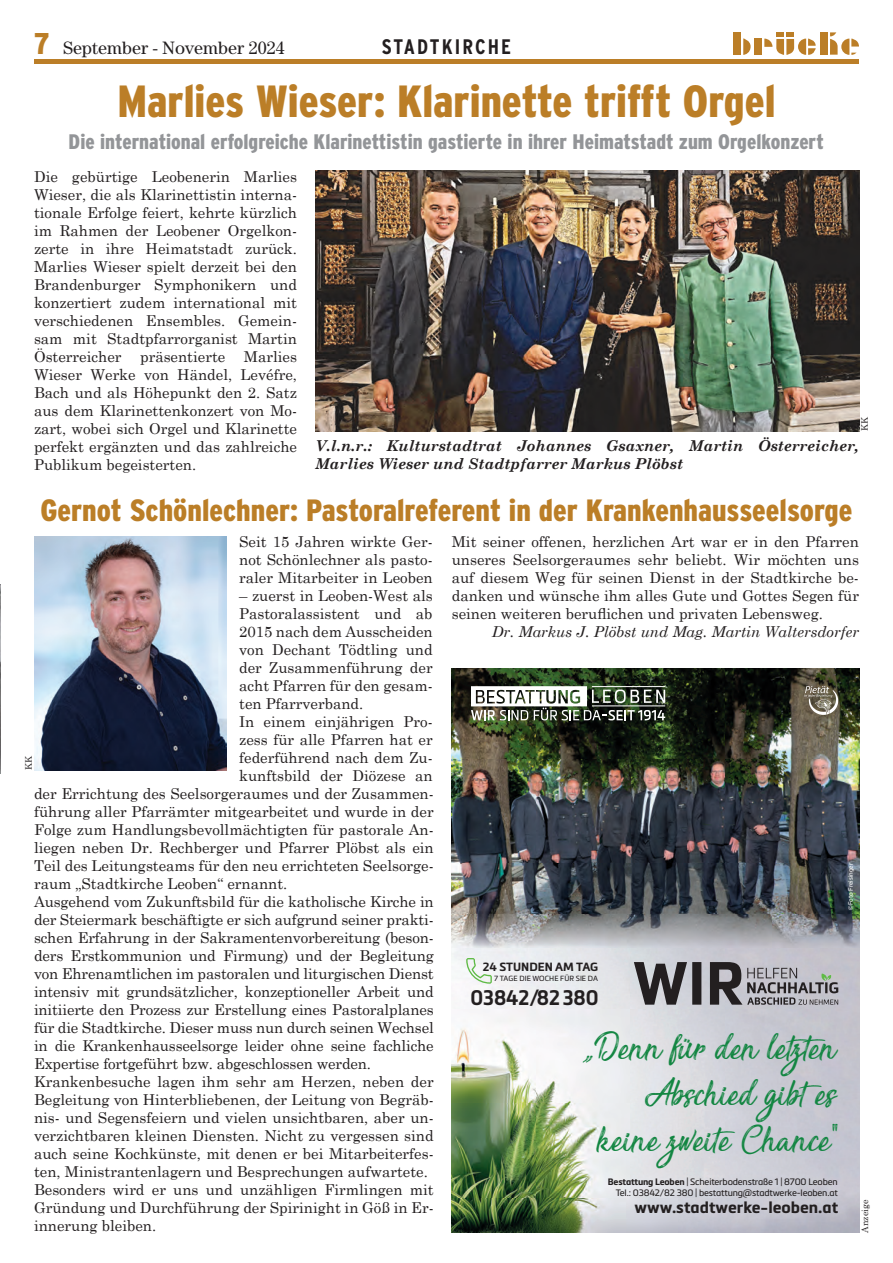
<style>
.page{position:relative;width:893px;height:1263px;background:#fff}
.page>*{position:absolute;margin:0;border:0;box-sizing:border-box;transform-origin:0 0}
.t1{font:48.9px/45.8px "Sensations and Qualities";color:#138642;text-align:right}
.t2{font:900 condensed 45px "Interstate";color:#bb7e27}
.t3{font:900 condensed 30.75px "Interstate";color:#bb7e27}
.t4{font:900 condensed 21px "Interstate";color:#939598}
.t5{font:700 condensed 21px "Interstate";color:#231f20}
.t6{font:700 20.85px "Metronic Pro";color:#231f20;scale:.92 1}
.t7{font:18px "Century LT";color:#231f20}
.t8{font:700 condensed 18px "Interstate";color:#231f20}
.t9{font:700 16.35px "Metronic Pro";color:#231f20}
.t10{font:15px/18px "Century Schoolbook";color:#231f20;text-align:justify}
.t11{font:italic 700 15px/18px "Century Schoolbook";color:#231f20}
.t12{font:italic 15px "Century Schoolbook";color:#231f20}
.t13{font:700 11.7px "Metronic Pro";color:#231f20}
.t14{font:9.15px/10.9px "Metronic Pro";letter-spacing:-.02em;color:#231f20;text-align:right}
.t15{font:9px "Century Schoolbook";color:#231f20}
.t16{font:7.35px "Metronic Pro";color:#231f20}
.t17{font:6.3px "Metronic Pro";color:#fff}
.s1{font-family:"Interstate";font-weight:900;font-stretch:condensed;font-size:30px;color:#bb7e27}
.s2{font-weight:700}
</style>
<div class="page">
<div style="left:34px;top:59px;width:825px;height:5px;background:#bb7e27"></div>
<img style="left:0;top:585px;width:1px;height:188px">
<svg style="left:733px;top:32px;width:126px;height:23px"></svg>
<img style="left:452px;top:669px;width:407px;height:563px">
<svg style="left:804px;top:686px;width:34px;height:29px"></svg>
<img style="left:471px;top:686px;width:194px;height:34px">
<svg style="left:466px;top:958px;width:26px;height:26px"></svg>
<svg style="left:634px;top:962px;width:204px;height:43px;background:#868589"></svg>
<img style="left:34px;top:536px;width:192px;height:234px">
<img style="left:315px;top:171px;width:544px;height:261px">
<p class="t7" style="left:34px;top:38px;width:252px"><span class="s1">7</span> September - November 2024</p>
<h3 class="t5" style="left:382px;top:35px;width:131px">STADTKIRCHE</h3>
<p class="t8" style="left:431px;top:38px;width:33px">XXX</p>
<h2 class="t2" style="left:117px;top:76px;width:660px">Marlies Wieser: Klarinette trifft Orgel</h2>
<h3 class="t4" style="left:69px;top:130px;width:757px">Die international erfolgreiche Klarinettistin gastierte in ihrer Heimatstadt zum Orgelkonzert</h3>
<p class="t10" style="left:34px;top:167px;width:264px">Die gebürtige Leobenerin Marlies Wieser, die als Klarinettistin interna&shy;tionale Erfolge feiert, kehrte kürzlich im Rahmen der Leobener Orgelkon&shy;zerte in ihre Heimatstadt zurück.<br>Marlies Wieser spielt derzeit bei den Brandenburger Symphonikern und konzertiert zudem international mit verschiedenen Ensembles. Gemein&shy;sam mit Stadtpfarrorganist Martin Österreicher präsentierte Marlies Wieser Werke von Händel, Levéfre, Bach und als Höhepunkt den 2. Satz aus dem Klarinettenkonzert von Mo&shy;zart, wobei sich Orgel und Klarinette perfekt ergänzten und das zahlreiche Publikum begeisterten.</p>
<p class="t15" style="left:859px;top:431px;width:16px;rotate:-90deg">KK</p>
<p class="t11" style="left:315px;top:437px;width:545px">V.l.n.r.: Kulturstadtrat Johannes Gsaxner, Martin Österreicher,<br>Marlies Wieser und Stadtpfarrer Markus Plöbst</p>
<p class="t15" style="left:23px;top:770px;width:16px;rotate:-90deg">KK</p>
<h3 class="t3" style="left:40px;top:494px;width:813px">Gernot Schönlechner: Pastoralreferent in der Krankenhausseelsorge</h3>
<p class="t10" style="left:239px;top:532px;width:195px">Seit 15 Jahren wirkte Ger&shy;not Schönlechner als pasto&shy;raler Mitarbeiter in Leoben</p>
<p class="t10" style="left:239px;top:586px;width:195px;text-align:left">– zuerst in Leoben-West als<br>Pastoralassistent und ab<br>2015 nach dem Ausscheiden von Dechant Tödtling und der Zusammenführung der acht Pfarren für den gesam&shy;ten Pfarrverband.<br>In einem einjährigen Pro&shy;zess für alle Pfarren hat er federführend nach dem Zu&shy;kunftsbild der Diözese an</p>
<p class="t10" style="left:452px;top:532px;width:409px">Mit seiner offenen, herzlichen Art war er in den Pfarren unseres Seelsorgeraumes sehr beliebt. Wir möchten uns auf diesem Weg für seinen Dienst in der Stadtkirche be&shy;danken und wünsche ihm alles Gute und Gottes Segen für seinen weiteren beruflichen und privaten Lebensweg.</p>
<p class="t12" style="left:492px;top:623px;width:369px">Dr. Markus J. Plöbst und Mag. Martin Waltersdorfer</p>
<p class="t10" style="left:34px;top:784px;width:401px;text-align:left">der Errichtung des Seelsorgeraumes und der Zusammen&shy;führung aller Pfarrämter mitgearbeitet und wurde in der Folge zum Handlungsbevollmächtigten für pastorale An&shy;liegen neben Dr. Rechberger und Pfarrer Plöbst als ein Teil des Leitungsteams für den neu errichteten Seelsorge&shy;raum „Stadtkirche Leoben“ ernannt.<br>Ausgehend vom Zukunftsbild für die katholische Kirche in der Steiermark beschäftigte er sich aufgrund seiner prakti&shy;schen Erfahrung in der Sakramentenvorbereitung (beson&shy;ders Erstkommunion und Firmung) und der Begleitung von Ehrenamtlichen im pastoralen und liturgischen Dienst intensiv mit grundsätzlicher, konzeptioneller Arbeit und initiierte den Prozess zur Erstellung eines Pastoralplanes für die Stadtkirche. Dieser muss nun durch seinen Wechsel in die Krankenhausseelsorge leider ohne seine fachliche Expertise fortgeführt bzw. abgeschlossen werden.<br>Krankenbesuche lagen ihm sehr am Herzen, neben der Begleitung von Hinterbliebenen, der Leitung von Begräb&shy;nis- und Segensfeiern und vielen unsichtbaren, aber un&shy;verzichtbaren kleinen Diensten. Nicht zu vergessen sind auch seine Kochkünste, mit denen er bei Mitarbeiterfes&shy;ten, Ministrantenlagern und Besprechungen aufwartete.<br>Besonders wird er uns und unzähligen Firmlingen mit Gründung und Durchführung der Spirinight in Göß in Er&shy;innerung bleiben.</p>
<p class="t17" style="left:846px;top:910px;width:49px;rotate:-90deg">©Foto Freisinger</p>
<p class="t13" style="left:483px;top:959px;width:117px">24 STUNDEN AM TAG</p>
<p class="t16" style="left:494px;top:973px;width:105px">7 TAGE DIE WOCHE FÜR SIE DA</p>
<h3 class="t6" style="left:470px;top:984px;width:141px">03842/82 380</h3>
<h1 class="t1" style="left:582px;top:1028px;width:258px">„Denn für den letzten<br>Abschied gibt es keine zweite Chance"</h1>
<p class="t14" style="left:608px;top:1176px;width:231px"><span class="s2">Bestattung Leoben</span> | Scheiterbodenstraße 1 | 8700 Leoben<br>Tel.: 03842/82 380 | bestattung@stadtwerke-leoben.at</p>
<p class="t9" style="left:634px;top:1197px;width:205px">www.stadtwerke-leoben.at</p>
<p class="t15" style="left:859px;top:1232px;width:34px;rotate:-90deg">Anzeige</p>
</div>
